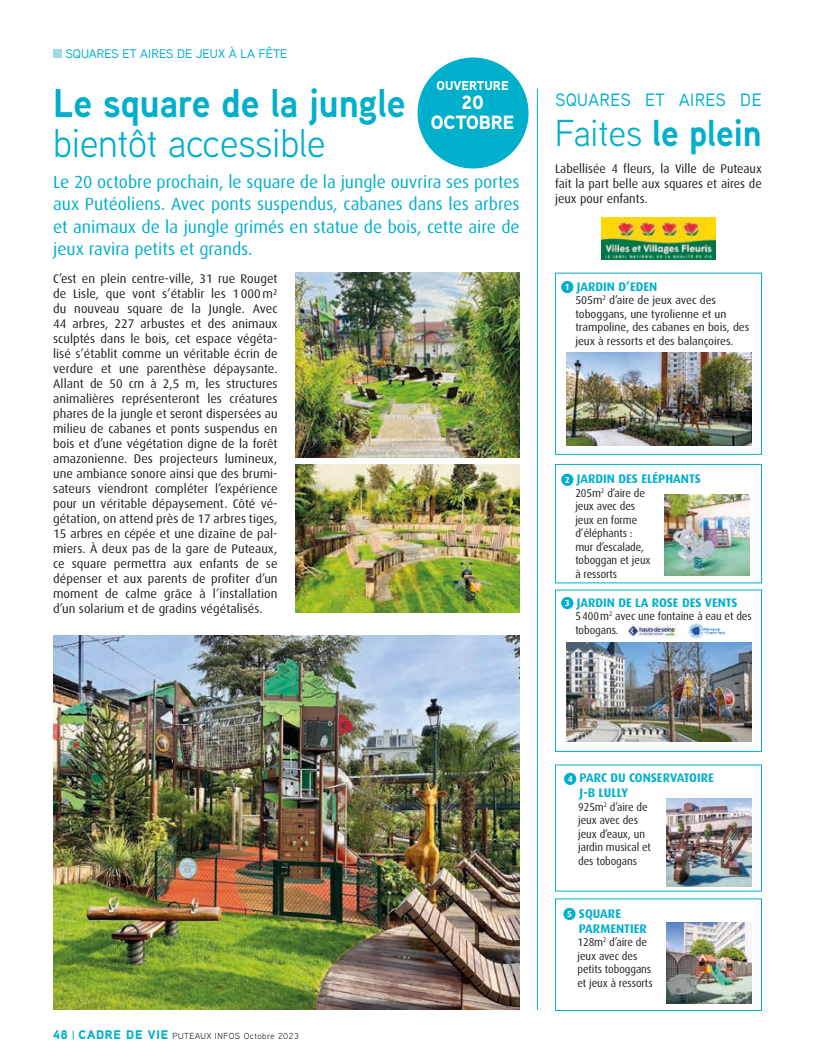
<style>
.page{position:relative;width:815px;height:1063px;background:#fff}
.page>*{position:absolute;margin:0;border:0;box-sizing:border-box;transform-origin:0 0}
.t1{font:700 40px "Aaux Next";letter-spacing:-.005em;color:#00afcb;scale:.95 1}
.t2{font:40px "Aaux Next";letter-spacing:-.005em;color:#00afcb;scale:.95 1}
.t3{font:700 37.5px "Aaux Next";color:#00afcb;scale:.95 1}
.t4{font:23.75px "Aaux Next";letter-spacing:-.005em;color:#00afcb;scale:.94 1}
.t5{font:900 19.25px/19.2px "Aaux Next";color:#fff;text-align:center}
.t6{font:17.5px/22.5px "Dax";color:#00afcb;text-align:justify}
.t7{font:900 12.88px "Aaux Next";color:#fff}
.t8{font:12.5px/15px "Dax";color:#1d1d1b;text-align:justify}
.t9{font:700 12.5px/15px "Dax";color:#00afcb}
.t10{font:500 12.5px "Aaux Next";color:#00afcb}
.t11{font:11.25px/13.5px "Dax";letter-spacing:-.005em;color:#1d1d1b;scale:.95 1}
.t12{font:11.25px/13.5px "Dax";letter-spacing:-.005em;color:#1d1d1b}
.t13{font:8.75px "Aaux Next";letter-spacing:.05em;color:#1d1d1b}
.s1{font-weight:400}
.s2{font-size:8.75px;color:#fff}
.s3{font-weight:900;font-size:12.5px;color:#00afcb}
</style>
<div class="page">
<div style="left:53px;top:49px;width:9px;height:9px;background:#a3d8e7"></div>
<img style="left:53px;top:635px;width:467px;height:375px">
<img style="left:295px;top:273px;width:225px;height:184px">
<img style="left:295px;top:464px;width:225px;height:148px">
<hr style="left:537px;top:89px;width:1px;height:921px;background:#00afcb">
<div style="left:418px;top:58px;width:111px;height:111px;background:#00afcb;border-radius:50%"></div>
<div style="left:561px;top:474px;width:12px;height:12px;background:#00afcb;border-radius:50%"></div>
<div style="left:555px;top:464px;width:207px;height:119px;border:1px solid #00afcb"></div>
<div style="left:563px;top:908px;width:13px;height:12px;background:#00afcb;border-radius:50%"></div>
<div style="left:555px;top:899px;width:207px;height:112px;border:1px solid #00afcb"></div>
<img style="left:601px;top:217px;width:115px;height:42px">
<div style="left:555px;top:273px;width:207px;height:182px;border:1px solid #00afcb"></div>
<div style="left:561px;top:281px;width:12px;height:12px;background:#00afcb;border-radius:50%"></div>
<img style="left:566px;top:352px;width:185px;height:93px">
<div style="left:561px;top:597px;width:12px;height:12px;background:#00afcb;border-radius:50%"></div>
<div style="left:555px;top:590px;width:207px;height:162px;border:1px solid #00afcb"></div>
<img style="left:566px;top:643px;width:185px;height:99px">
<img style="left:664px;top:494px;width:86px;height:81px">
<div style="left:555px;top:765px;width:207px;height:126px;border:1px solid #00afcb"></div>
<div style="left:564px;top:773px;width:12px;height:12px;background:#00afcb;border-radius:50%"></div>
<img style="left:666px;top:799px;width:85px;height:87px">
<img style="left:666px;top:922px;width:85px;height:82px">
<img style="left:628px;top:624px;width:51px;height:13px">
<img style="left:688px;top:623px;width:38px;height:16px">
<p class="t10" style="left:65px;top:45px;width:223px">SQUARES ET AIRES DE JEUX À LA FÊTE</p>
<h1 class="t1" style="left:53px;top:74px;width:372px">Le square de la jungle</h1>
<h1 class="t2" style="left:53px;top:116px;width:288px">bientôt accessible</h1>
<p class="t7" style="left:437px;top:77px;width:74px">OUVERTURE</p>
<h3 class="t5" style="left:431px;top:93px;width:85px">20<br>OCTOBRE</h3>
<h3 class="t6" style="left:53px;top:171px;width:468px">Le 20 octobre prochain, le square de la jungle ouvrira ses portes aux Putéoliens. Avec ponts suspendus, cabanes dans les arbres et animaux de la jungle grimés en statue de bois, cette aire de jeux ravira petits et grands.</h3>
<p class="t8" style="left:53px;top:272px;width:226px">C’est en plein centre-ville, 31 rue Rouget de Lisle, que vont s’établir les 1 000m² du nouveau square de la Jungle. Avec 44 arbres, 227 arbustes et des animaux sculptés dans le bois, cet espace végéta&shy;lisé s’établit comme un véritable écrin de verdure et une parenthèse dépaysante.<br>Allant de 50 cm à 2,5 m, les structures animalières représenteront les créatures phares de la jungle et seront dispersées au milieu de cabanes et ponts suspendus en bois et d’une végétation digne de la forêt amazonienne. Des projecteurs lumineux, une ambiance sonore ainsi que des brumi&shy;sateurs viendront compléter l’expérience pour un véritable dépaysement. Côté vé&shy;gétation, on attend près de 17 arbres tiges, 15 arbres en cépée et une dizaine de pal&shy;miers. À deux pas de la gare de Puteaux, ce square permettra aux enfants de se dépenser et aux parents de profiter d’un moment de calme grâce à l’installation d’un solarium et de gradins végétalisés.</p>
<h3 class="t4" style="left:555px;top:82px;width:221px">squares et aires de</h3>
<h2 class="t3" style="left:555px;top:106px;width:219px"><span class="s1">Faites</span> le plein</h2>
<p class="t8" style="left:555px;top:161px;width:208px">Labellisée 4 fleurs, la Ville de Puteaux fait la part belle aux squares et aires de jeux pour enfants.</p>
<p class="t9" style="left:565px;top:279px;width:94px"><span class="s2">1</span> JARDIN D’EDEN</p>
<p class="t12" style="left:575px;top:294px;width:175px">505m<sup>2</sup> d’aire de jeux avec des toboggans, une tyrolienne et un trampoline, des cabanes en bois, des jeux à ressorts et des balançoires.</p>
<p class="t9" style="left:565px;top:472px;width:138px"><span class="s2">2</span> JARDIN DES ELÉPHANTS</p>
<p class="t11" style="left:575px;top:486px;width:81px">205m<sup>2</sup> d’aire de jeux avec des jeux en forme d’éléphants : mur d’escalade, toboggan et jeux à ressorts</p>
<p class="t9" style="left:565px;top:595px;width:174px"><span class="s2">3</span> JARDIN DE LA ROSE DES VENTS</p>
<p class="t11" style="left:575px;top:610px;width:187px">5400m<sup>2</sup> avec une fontaine à eau et des tobogans.</p>
<p class="t13" style="left:53px;top:1031px;width:247px"><span class="s3">48 CADRE DE VIE</span> PUTEAUX INFOS Octobre 2023</p>
<p class="t9" style="left:580px;top:771px;width:136px;text-indent:-12px"><span class="s2">4</span> PARC DU CONSERVATOIRE<br>J-B LULLY</p>
<p class="t11" style="left:578px;top:800px;width:78px">925m<sup>2</sup> d’aire de jeux avec des jeux d’eaux, un jardin musical et des tobogans</p>
<p class="t9" style="left:579px;top:906px;width:69px;text-indent:-12px"><span class="s2">5</span> SQUARE<br>PARMENTIER</p>
<p class="t11" style="left:577px;top:936px;width:81px">128m<sup>2</sup> d’aire de jeux avec des petits toboggans et jeux à ressorts</p>
</div>
